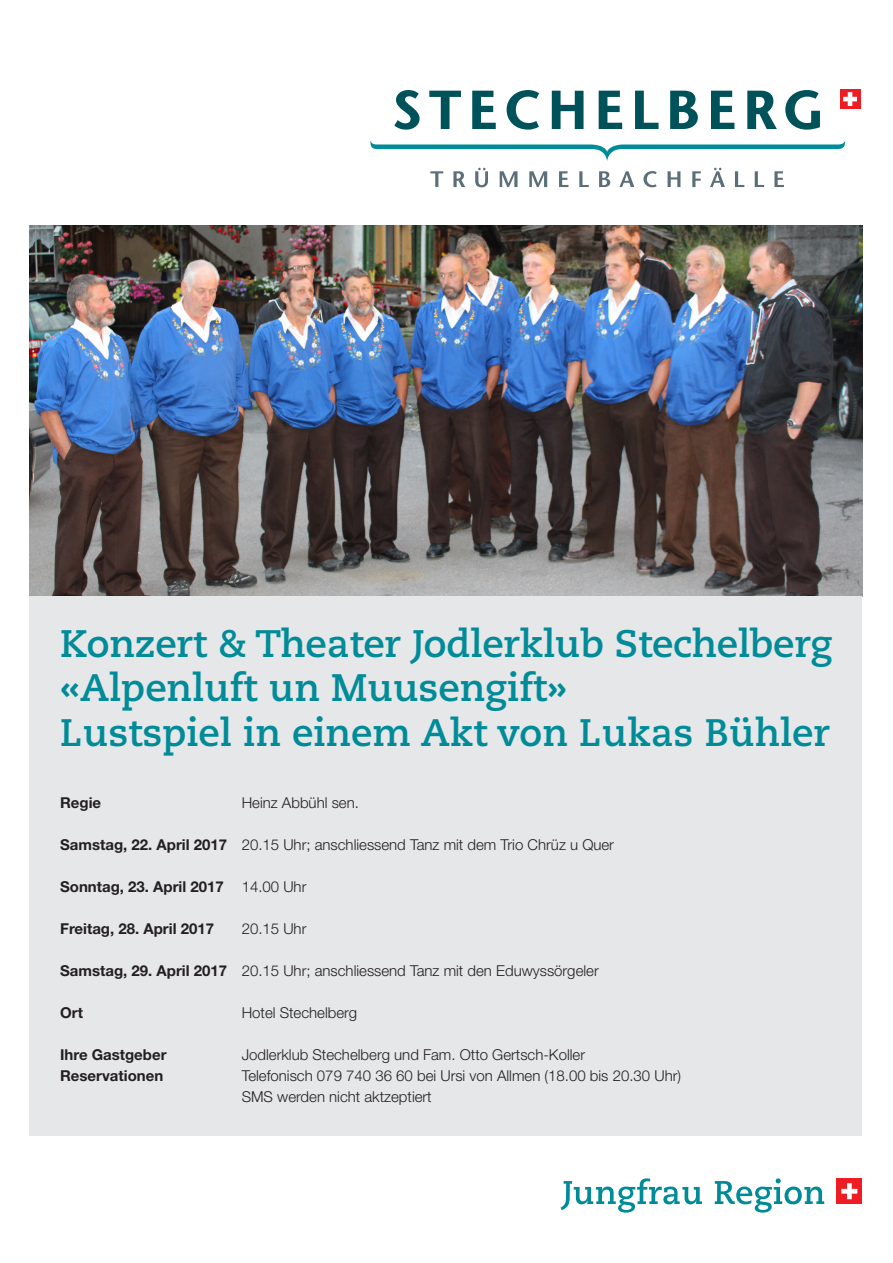
<style>
.page{position:relative;width:893px;height:1263px;background:#fff}
.page>*{position:absolute;margin:0;border:0;box-sizing:border-box;transform-origin:0 0}
.t1{font:700 38.25px/44.7px "PMN Caecilia LTCE";color:#008b98}
.t2{font:300 15px/21px "Helvetica Neue LT Std";color:#231f20}
.t3{font:700 15px "Helvetica Neue LT Std";color:#231f20}
.s1{font-weight:700}
.s2{font-weight:300}
</style>
<div class="page">
<div style="left:840px;top:89px;width:20px;height:20px;background:#ee1d23"></div>
<svg style="left:843px;top:92px;width:14px;height:14px"></svg>
<svg style="left:370px;top:141px;width:475px;height:20px"></svg>
<svg style="left:430px;top:171px;width:13px;height:16px"></svg>
<svg style="left:475px;top:168px;width:13px;height:19px"></svg>
<svg style="left:500px;top:171px;width:17px;height:16px"></svg>
<svg style="left:529px;top:171px;width:18px;height:16px"></svg>
<svg style="left:559px;top:171px;width:9px;height:16px"></svg>
<svg style="left:579px;top:171px;width:10px;height:16px"></svg>
<svg style="left:599px;top:171px;width:11px;height:16px"></svg>
<svg style="left:619px;top:171px;width:15px;height:16px"></svg>
<svg style="left:643px;top:171px;width:14px;height:16px"></svg>
<svg style="left:668px;top:171px;width:12px;height:16px"></svg>
<svg style="left:692px;top:171px;width:9px;height:16px"></svg>
<svg style="left:710px;top:168px;width:15px;height:19px"></svg>
<svg style="left:735px;top:171px;width:9px;height:16px"></svg>
<svg style="left:755px;top:171px;width:9px;height:16px"></svg>
<svg style="left:774px;top:171px;width:10px;height:16px"></svg>
<svg style="left:453px;top:171px;width:12px;height:16px"></svg>
<svg style="left:394px;top:90px;width:26px;height:40px"></svg>
<svg style="left:429px;top:91px;width:32px;height:38px"></svg>
<svg style="left:472px;top:91px;width:24px;height:38px"></svg>
<svg style="left:507px;top:90px;width:32px;height:40px"></svg>
<svg style="left:552px;top:91px;width:31px;height:38px"></svg>
<svg style="left:599px;top:91px;width:23px;height:38px"></svg>
<svg style="left:635px;top:91px;width:23px;height:38px"></svg>
<svg style="left:670px;top:91px;width:28px;height:38px"></svg>
<svg style="left:711px;top:91px;width:23px;height:38px"></svg>
<svg style="left:785px;top:90px;width:35px;height:40px"></svg>
<svg style="left:747px;top:91px;width:30px;height:38px"></svg>
<div style="left:837px;top:1178px;width:25px;height:26px;background:#ee1d23"></div>
<svg style="left:841px;top:1183px;width:16px;height:16px"></svg>
<svg style="left:561px;top:1178px;width:263px;height:34px"></svg>
<img style="left:30px;top:225px;width:832px;height:372px">
<div style="left:30px;top:597px;width:832px;height:539px;background:#e6e7e9"></div>
<h1 class="t1" style="left:60px;top:622px;width:774px">Konzert &amp; Theater Jodlerklub Stechelberg «Alpenluft un Muusengift»<br>Lustspiel in einem Akt von Lukas Bühler</h1>
<p class="t3" style="left:60px;top:793px;width:43px">Regie</p>
<p class="t2" style="left:242px;top:792px;width:119px">Heinz Abbühl sen.</p>
<p class="t2" style="left:60px;top:834px;width:555px"><span class="s1">Samstag, 22. April 2017</span> 20.15 Uhr; anschliessend Tanz mit dem Trio Chrüz u Quer</p>
<p class="t3" style="left:60px;top:877px;width:248px">Sonntag, 23. April 2017 <span class="s2">14.00 Uhr</span></p>
<p class="t3" style="left:60px;top:919px;width:155px">Freitag, 28. April 2017</p>
<p class="t2" style="left:242px;top:918px;width:66px">20.15 Uhr</p>
<p class="t2" style="left:60px;top:960px;width:540px"><span class="s1">Samstag, 29. April 2017</span> 20.15 Uhr; anschliessend Tanz mit den Eduwyssörgeler</p>
<p class="t3" style="left:60px;top:1003px;width:24px">Ort</p>
<p class="t2" style="left:242px;top:1002px;width:117px">Hotel Stechelberg</p>
<p class="t3" style="left:60px;top:1045px;width:108px">Ihre Gastgeber</p>
<p class="t2" style="left:242px;top:1044px;width:345px">Jodlerklub Stechelberg und Fam. Otto Gertsch-Koller</p>
<p class="t3" style="left:60px;top:1066px;width:105px">Reservationen</p>
<p class="t2" style="left:242px;top:1065px;width:441px">Telefonisch 079 740 36 60 bei Ursi von Allmen (18.00 bis 20.30 Uhr)<br>SMS werden nicht aktzeptiert</p>
</div>
